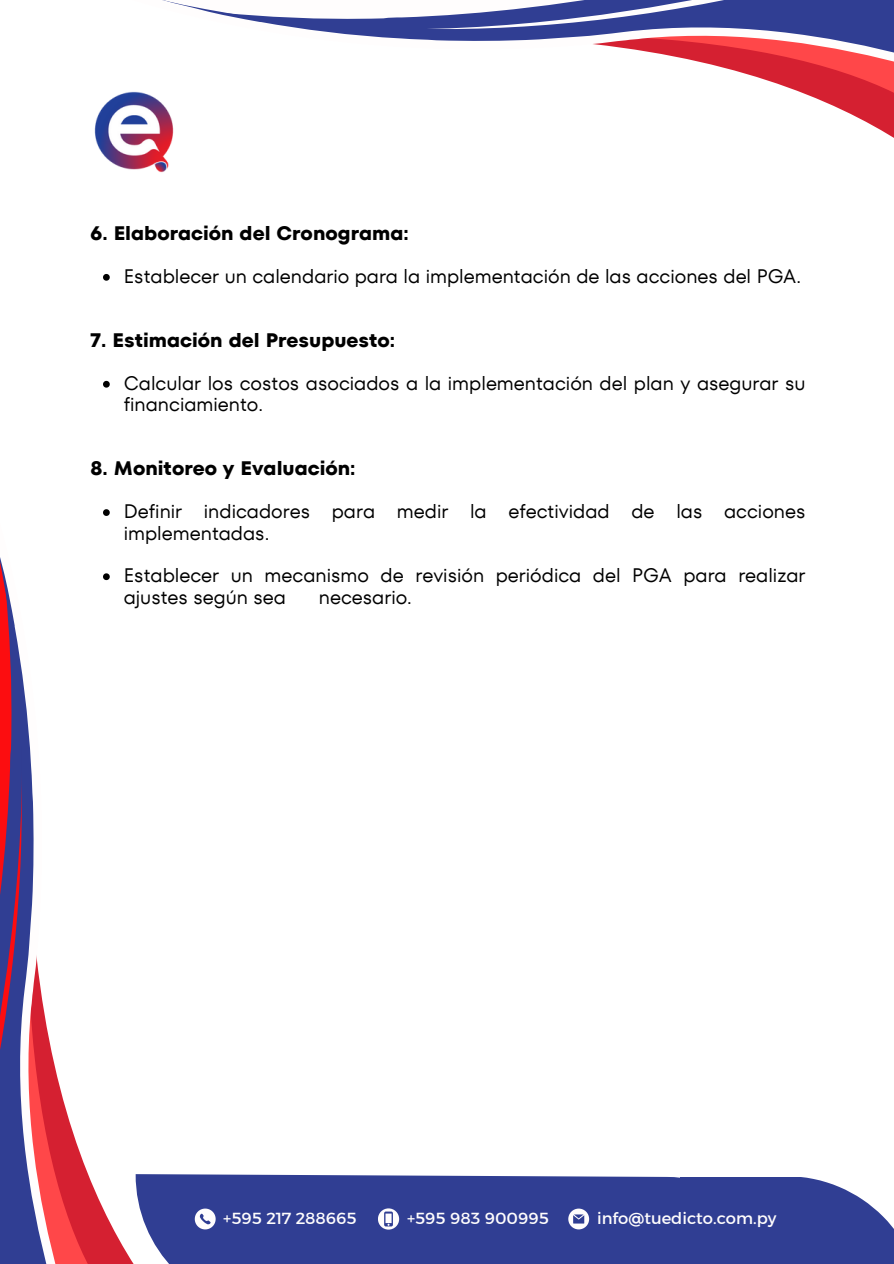
<style>
.page{position:relative;width:894px;height:1264px;background:#fff}
.page>*{position:absolute;margin:0;border:0;box-sizing:border-box;transform-origin:0 0}
.t1{font:19.5px/21.3px "TT Fors";color:#000}
.t2{font:700 19.5px "TT Fors";color:#000}
.t3{font:16.35px "Kief Montaser Regular";color:#fffdfd}
</style>
<div class="page">
<svg style="left:827px;top:103px;width:66px;height:35px"></svg>
<svg style="left:721px;top:67px;width:172px;height:36px;fill:#d52031"></svg>
<svg style="left:162px;top:0;width:731px;height:67px"></svg>
<div style="left:143px;top:1174px;width:537px;height:89px;background:#303e93"></div>
<svg style="left:96px;top:1174px;width:47px;height:89px"></svg>
<svg style="left:59px;top:1084px;width:37px;height:179px;fill:#d52031"></svg>
<svg style="left:0;top:557px;width:59px;height:706px"></svg>
<div style="left:680px;top:1177px;width:213px;height:86px;background:#303e93"></div>
<svg style="left:801px;top:1177px;width:92px;height:51px"></svg>
<svg style="left:103px;top:274px;width:7px;height:7px"></svg>
<svg style="left:103px;top:381px;width:7px;height:6px"></svg>
<svg style="left:103px;top:509px;width:7px;height:7px"></svg>
<svg style="left:103px;top:573px;width:7px;height:7px"></svg>
<img style="left:94px;top:91px;width:80px;height:82px">
<div style="left:378px;top:1208px;width:21px;height:21px;background:#fffdfd;border-radius:50%"></div>
<svg style="left:384px;top:1211px;width:9px;height:15px"></svg>
<svg style="left:195px;top:1208px;width:20px;height:21px"></svg>
<svg style="left:568px;top:1208px;width:21px;height:21px"></svg>
<p class="t2" style="left:91px;top:220px;width:319px">6. Elaboración del Cronograma:</p>
<p class="t1" style="left:124px;top:265px;width:678px">Establecer un calendario para la implementación de las acciones del PGA.</p>
<h1 class="t2" style="left:91px;top:326px;width:306px">7. Estimación del Presupuesto:</h1>
<p class="t1" style="left:124px;top:372px;width:683px">Calcular los costos asociados a la implementación del plan y asegurar su financiamiento.</p>
<h1 class="t2" style="left:91px;top:455px;width:266px">8. Monitoreo y Evaluación:</h1>
<p class="t1" style="left:124px;top:500px;width:683px">Definir indicadores para medir la efectividad de las acciones implementadas.</p>
<h1 class="t1" style="left:124px;top:565px;width:683px">Establecer un mecanismo de revisión periódica del PGA para realizar ajustes según sea</h1>
<h1 class="t1" style="left:319px;top:586px;width:95px">necesario.</h1>
<p class="t3" style="left:223px;top:1207px;width:135px">+595 217 288665</p>
<p class="t3" style="left:407px;top:1207px;width:143px">+595 983 900995</p>
<p class="t3" style="left:597px;top:1207px;width:181px">info@tuedicto.com.py</p>
</div>
